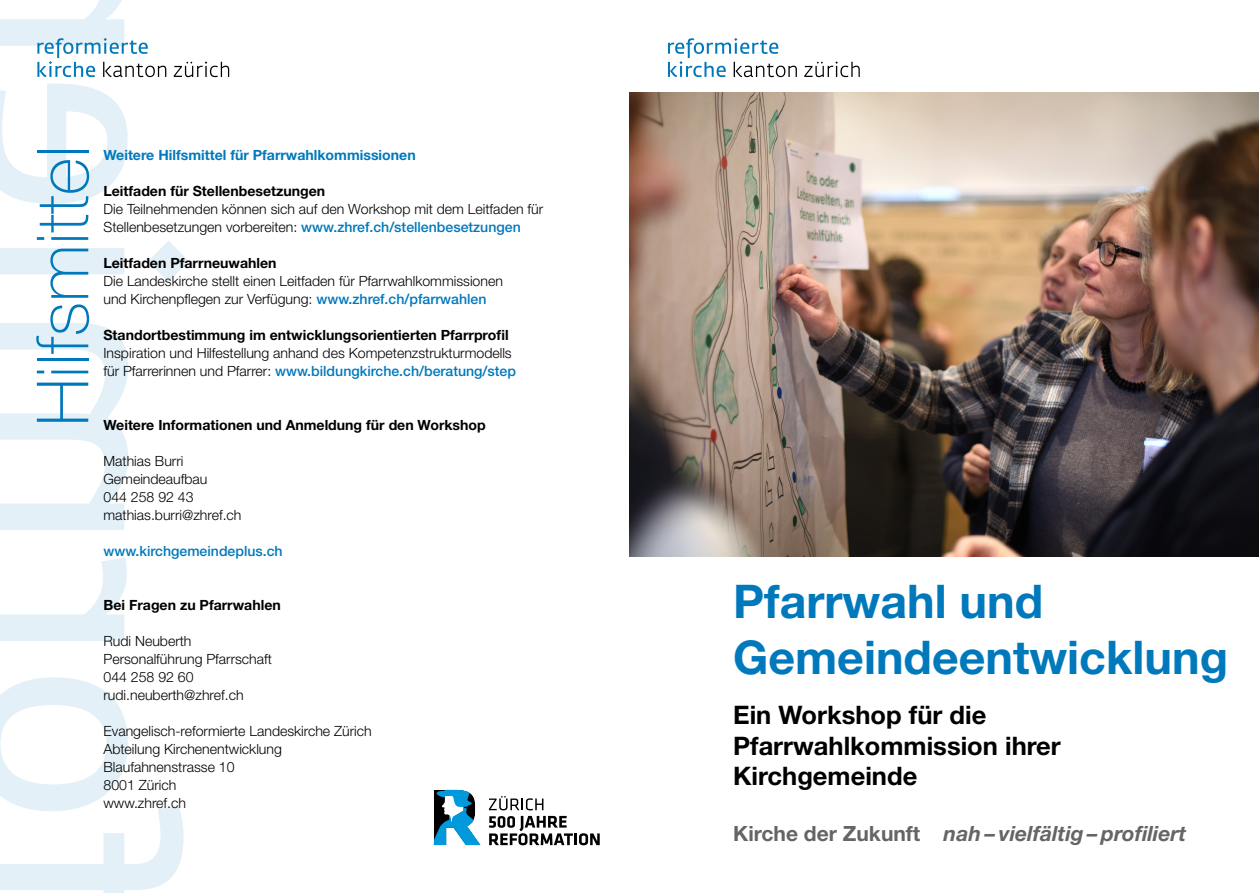
<style>
.page{position:relative;width:1259px;height:893px;background:#fff}
.page>*{position:absolute;margin:0;border:0;box-sizing:border-box;transform-origin:0 0}
.t1{font:100 72px "Helvetica Neue LT Pro";color:#0079bc}
.t2{font:700 46.5px/55.8px "Helvetica Neue LT Pro";color:#0079bc}
.t3{font:700 25.5px/30.6px "Helvetica Neue LT Pro";color:#000}
.t4{font:italic 700 21px "Helvetica Neue LT Pro";color:#646567}
.t5{font:300 14.1px/18px "Helvetica Neue LT Pro";color:#000}
.t6{font:700 14.1px "Helvetica Neue LT Pro";color:#000}
.t7{font:700 14.1px "Helvetica Neue LT Pro";color:#0079bc}
.t8{font:500 14.1px "Helvetica Neue LT Pro";color:#0079bc}
.s1{font-weight:500;color:#0079bc}
.s2{font-style:normal}
</style>
<div class="page">
<svg style="left:0;top:677px;width:184px;height:216px"></svg>
<svg style="left:0;top:557px;width:127px;height:84px"></svg>
<svg style="left:0;top:323px;width:128px;height:207px"></svg>
<svg style="left:0;top:241px;width:189px;height:41px"></svg>
<svg style="left:0;top:84px;width:128px;height:120px"></svg>
<svg style="left:489px;top:816px;width:111px;height:29px"></svg>
<svg style="left:489px;top:796px;width:54px;height:14px"></svg>
<svg style="left:434px;top:790px;width:46px;height:55px"></svg>
<svg style="left:0;top:0;width:166px;height:77px"></svg>
<svg style="left:174px;top:61px;width:55px;height:16px"></svg>
<svg style="left:668px;top:38px;width:129px;height:39px"></svg>
<svg style="left:804px;top:61px;width:55px;height:16px"></svg>
<img style="left:629px;top:93px;width:630px;height:463px">
<h1 class="t1" style="left:20px;top:426px;width:282px;rotate:-90deg">Hilfsmittel</h1>
<p class="t7" style="left:103px;top:146px;width:314px">Weitere Hilfsmittel für Pfarrwahlkommissionen</p>
<p class="t6" style="left:103px;top:182px;width:223px">Leitfaden für Stellenbesetzungen</p>
<p class="t5" style="left:103px;top:200px;width:441px">Die Teilnehmenden können sich auf den Workshop mit dem Leitfaden für<br>Stellenbesetzungen vorbereiten: <span class="s1">www.zhref.ch/stellenbesetzungen</span></p>
<p class="t6" style="left:103px;top:254px;width:175px">Leitfaden Pfarrneuwahlen</p>
<p class="t5" style="left:103px;top:272px;width:401px">Die Landeskirche stellt einen Leitfaden für Pfarrwahlkommissionen und Kirchenpflegen zur Verfügung: <span class="s1">www.zhref.ch/pfarrwahlen</span></p>
<p class="t6" style="left:103px;top:326px;width:407px">Standortbestimmung im entwicklungsorientierten Pfarrprofil</p>
<p class="t5" style="left:103px;top:344px;width:414px">Inspiration und Hilfestellung anhand des Kompetenzstrukturmodells für Pfarrerinnen und Pfarrer: <span class="s1">www.bildungkirche.ch/beratung/step</span></p>
<p class="t6" style="left:103px;top:416px;width:384px">Weitere Informationen und Anmeldung für den Workshop</p>
<p class="t5" style="left:103px;top:452px;width:139px">Mathias Burri<br>Gemeindeaufbau<br>044 258 92 43 mathias.burri@zhref.ch</p>
<p class="t8" style="left:103px;top:542px;width:181px">www.kirchgemeindeplus.ch</p>
<p class="t6" style="left:103px;top:596px;width:179px">Bei Fragen zu Pfarrwahlen</p>
<p class="t5" style="left:103px;top:632px;width:170px">Rudi Neuberth<br>Personalführung Pfarrschaft<br>044 258 92 60 rudi.neuberth@zhref.ch</p>
<p class="t5" style="left:103px;top:722px;width:270px">Evangelisch-reformierte Landeskirche Zürich<br>Abteilung Kirchenentwicklung<br>Blaufahnenstrasse 10<br>8001 Zürich<br>www.zhref.ch</p>
<h2 class="t2" style="left:733px;top:572px;width:496px">Pfarrwahl und<br>Gemeindeentwicklung</h2>
<h3 class="t3" style="left:733px;top:699px;width:329px">Ein Workshop für die<br>Pfarrwahlkommission ihrer<br>Kirchgemeinde</h3>
<h3 class="t4" style="left:733px;top:820px;width:455px"><span class="s2">Kirche der Zukunft</span> nah – vielfältig – profiliert</h3>
</div>
